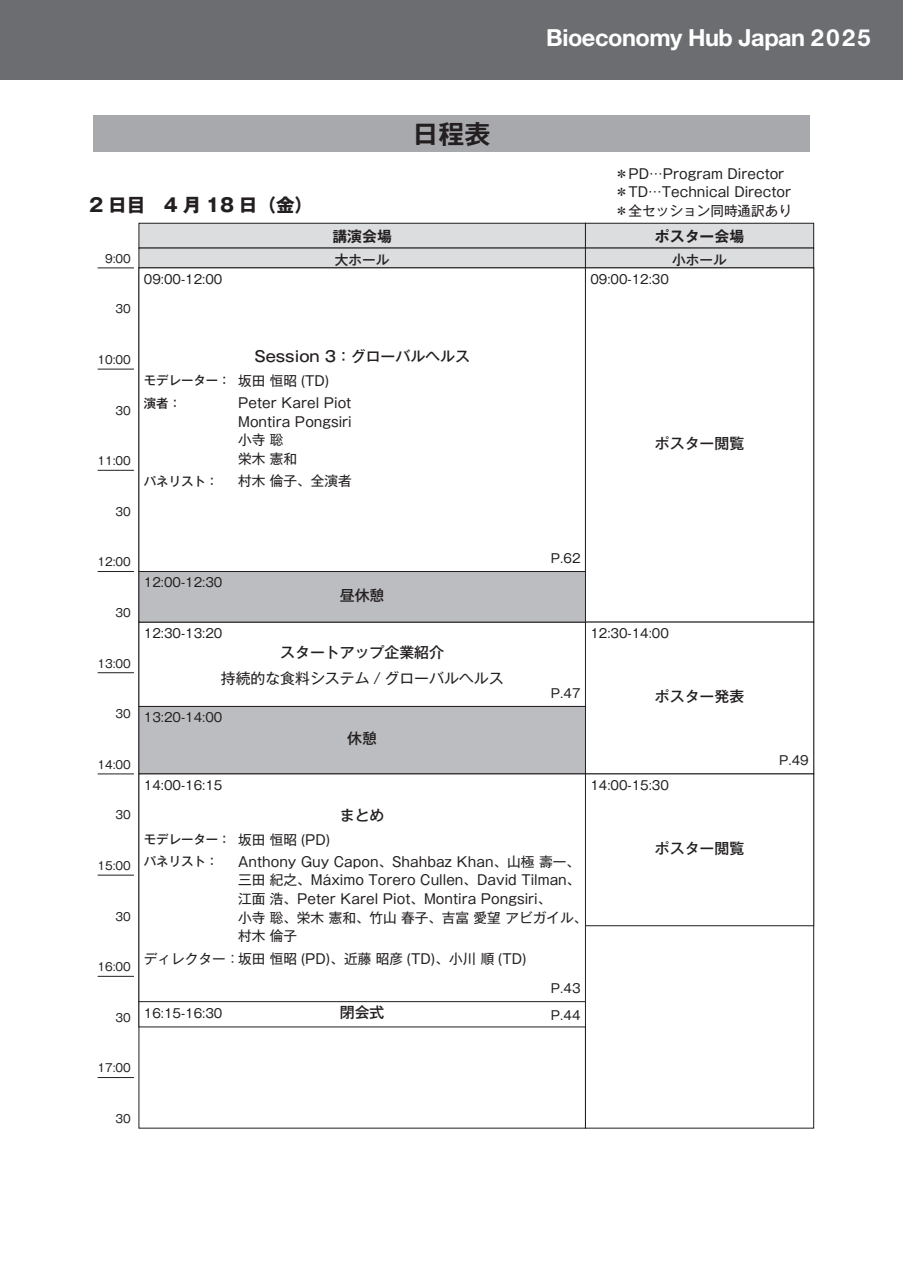
<style>
.page{position:relative;width:903px;height:1275px;background:#fff}
.page>*{position:absolute;margin:0;border:0;box-sizing:border-box;transform-origin:0 0}
.t1{font:700 26.07px "Gothic MB101 Pr 6 N De";color:#231f20}
.t2{font:700 23.62px "Helvetica Neue LT Std";letter-spacing:-.02em;color:#fff}
.t3{font:700 18.55px "Gothic MB101 Pr 6 N";color:#231f20}
.t4{font:500 14.88px "Gothic MB101 Pr 6 N";color:#231f20}
.t5{font:14.88px "Gothic MB101 Pr 6 N";color:#231f20}
.t6{font:700 14.88px "Gothic MB101 Pr 6 N De";color:#231f20}
.t7{font:13.65px/18.6px "Gothic MB101 Pr 6 N";color:#231f20}
.t8{font:500 13.65px "Gothic MB101 Pr 6 N";color:#231f20}
.t9{font:12.42px/26.8px "Gothic MB101 Pr 6 N";color:#231f20}
.t10{font:500 12.42px "Gothic MB101 Pr 6 N";color:#231f20}
.t11{font:11.2px "Gothic MB101 Pr 6 N";color:#231f20}
.s1{font-weight:500;font-size:12.42px}
</style>
<div class="page">
<div style="left:93px;top:116px;width:717px;height:36px;background:#a8a9ad"></div>
<div style="left:139px;top:223px;width:446px;height:25px;background:#dcdddf"></div>
<div style="left:139px;top:223px;width:447px;height:25px;border:1px solid #231f20"></div>
<div style="left:139px;top:248px;width:446px;height:20px;background:#dcdddf"></div>
<div style="left:139px;top:248px;width:447px;height:20px;border:1px solid #231f20"></div>
<div style="left:585px;top:223px;width:229px;height:25px;background:#dcdddf"></div>
<div style="left:585px;top:223px;width:229px;height:25px;border:1px solid #231f20"></div>
<div style="left:585px;top:248px;width:229px;height:20px;background:#dcdddf"></div>
<div style="left:585px;top:248px;width:229px;height:20px;border:1px solid #231f20"></div>
<hr style="left:98px;top:268px;width:36px;height:1px;background:#231f20">
<hr style="left:98px;top:369px;width:36px;height:1px;background:#231f20">
<hr style="left:98px;top:470px;width:36px;height:1px;background:#231f20">
<hr style="left:98px;top:571px;width:36px;height:1px;background:#231f20">
<hr style="left:98px;top:672px;width:36px;height:1px;background:#231f20">
<hr style="left:98px;top:774px;width:36px;height:1px;background:#231f20">
<hr style="left:98px;top:875px;width:36px;height:1px;background:#231f20">
<hr style="left:98px;top:976px;width:36px;height:1px;background:#231f20">
<hr style="left:98px;top:1077px;width:36px;height:1px;background:#231f20">
<div style="left:585px;top:268px;width:229px;height:354px;border:1px solid #231f20"></div>
<div style="left:585px;top:622px;width:229px;height:152px;border:1px solid #231f20"></div>
<div style="left:585px;top:774px;width:229px;height:152px;border:1px solid #231f20"></div>
<div style="left:139px;top:622px;width:447px;height:85px;border:1px solid #231f20"></div>
<div style="left:139px;top:571px;width:446px;height:51px;background:#bcbdc0"></div>
<div style="left:139px;top:571px;width:447px;height:51px;border:1px solid #231f20"></div>
<div style="left:139px;top:706px;width:446px;height:68px;background:#bcbdc0"></div>
<div style="left:139px;top:706px;width:447px;height:68px;border:1px solid #231f20"></div>
<div style="left:139px;top:1001px;width:447px;height:26px;border:1px solid #231f20"></div>
<div style="left:0;top:0;width:903px;height:79px;background:#6c6d70"></div>
<h3 class="t3" style="left:89px;top:189px;width:225px">2 日目　4 月 18 日（金）</h3>
<p class="t11" style="left:105px;top:249px;width:27px">9:00</p>
<p class="t11" style="left:116px;top:300px;width:17px">30</p>
<p class="t9" style="left:144px;top:265px;width:80px">09:00-12:00</p>
<h1 class="t1" style="left:412px;top:113px;width:80px">日程表</h1>
<p class="t6" style="left:332px;top:224px;width:61px">講演会場</p>
<p class="t8" style="left:335px;top:248px;width:56px">大ホール</p>
<p class="t11" style="left:97px;top:350px;width:35px">10:00</p>
<p class="t11" style="left:116px;top:401px;width:17px">30</p>
<p class="t11" style="left:97px;top:452px;width:35px">11:00</p>
<p class="t11" style="left:116px;top:502px;width:17px">30</p>
<p class="t4" style="left:254px;top:344px;width:217px">Session 3：グローバルヘルス</p>
<p class="t7" style="left:144px;top:370px;width:187px"><span class="s1">モデレーター：</span> 坂田 恒昭 (TD)</p>
<p class="t10" style="left:144px;top:393px;width:39px">演者：</p>
<p class="t7" style="left:238px;top:393px;width:115px">Peter Karel Piot<br>Montira Pongsiri小寺 聡<br>栄木 憲和</p>
<p class="t10" style="left:144px;top:471px;width:76px">パネリスト：</p>
<p class="t7" style="left:238px;top:471px;width:115px">村木 倫子、全演者</p>
<p class="t11" style="left:97px;top:553px;width:35px">12:00</p>
<p class="t11" style="left:116px;top:603px;width:17px">30</p>
<p class="t11" style="left:97px;top:654px;width:35px">13:00</p>
<p class="t11" style="left:116px;top:705px;width:17px">30</p>
<p class="t11" style="left:97px;top:755px;width:35px">14:00</p>
<p class="t11" style="left:116px;top:806px;width:17px">30</p>
<p class="t9" style="left:144px;top:568px;width:80px">12:00-12:30</p>
<p class="t9" style="left:144px;top:619px;width:80px">12:30-13:20</p>
<p class="t4" style="left:340px;top:583px;width:46px">昼休憩</p>
<p class="t4" style="left:280px;top:640px;width:165px">スタートアップ企業紹介</p>
<p class="t5" style="left:221px;top:666px;width:284px">持続的な食料システム / グローバルヘルス</p>
<p class="t9" style="left:144px;top:703px;width:80px">13:20-14:00</p>
<p class="t9" style="left:144px;top:771px;width:80px">14:00-16:15</p>
<p class="t4" style="left:347px;top:726px;width:31px">休憩</p>
<p class="t4" style="left:340px;top:803px;width:46px">まとめ</p>
<h2 class="t2" style="left:546px;top:23px;width:326px">Bioeconomy Hub Japan 2025</h2>
<p class="t7" style="left:615px;top:163px;width:179px">＊PD…Program Director＊TD…Technical Director＊全セッション同時通訳あり</p>
<p class="t6" style="left:655px;top:224px;width:91px">ポスター会場</p>
<p class="t8" style="left:672px;top:248px;width:56px">小ホール</p>
<p class="t9" style="left:590px;top:265px;width:80px">09:00-12:30</p>
<p class="t4" style="left:655px;top:431px;width:91px">ポスター閲覧</p>
<p class="t9" style="left:551px;top:544px;width:31px">P.62</p>
<p class="t9" style="left:590px;top:619px;width:80px">12:30-14:00</p>
<p class="t9" style="left:551px;top:679px;width:31px">P.47</p>
<p class="t4" style="left:655px;top:684px;width:91px">ポスター発表</p>
<p class="t9" style="left:590px;top:771px;width:80px">14:00-15:30</p>
<p class="t9" style="left:779px;top:746px;width:31px">P.49</p>
<p class="t11" style="left:97px;top:856px;width:35px">15:00</p>
<p class="t11" style="left:116px;top:907px;width:17px">30</p>
<p class="t11" style="left:97px;top:958px;width:35px">16:00</p>
<p class="t11" style="left:116px;top:1008px;width:17px">30</p>
<p class="t7" style="left:144px;top:829px;width:188px"><span class="s1">モデレーター：</span> 坂田 恒昭 (PD)</p>
<p class="t10" style="left:144px;top:851px;width:76px">パネリスト：</p>
<p class="t7" style="left:238px;top:851px;width:351px">Anthony Guy Capon、Shahbaz Khan、山極 壽一、三田 紀之、Máximo Torero Cullen、David Tilman、江面 浩、Peter Karel Piot、Montira Pongsiri、<br>小寺 聡、栄木 憲和、竹山 春子、吉富 愛望 アビガイル、村木 倫子</p>
<p class="t7" style="left:144px;top:948px;width:384px">ディレクター： 坂田 恒昭 (PD)、近藤 昭彦 (TD)、小川 順 (TD)</p>
<p class="t9" style="left:144px;top:998px;width:80px">16:15-16:30</p>
<p class="t4" style="left:340px;top:1000px;width:46px">閉会式</p>
<p class="t9" style="left:551px;top:974px;width:31px">P.43<br>P.44</p>
<p class="t11" style="left:97px;top:1059px;width:35px">17:00</p>
<p class="t11" style="left:116px;top:1109px;width:17px">30</p>
<p class="t4" style="left:655px;top:836px;width:91px">ポスター閲覧</p>
</div>
